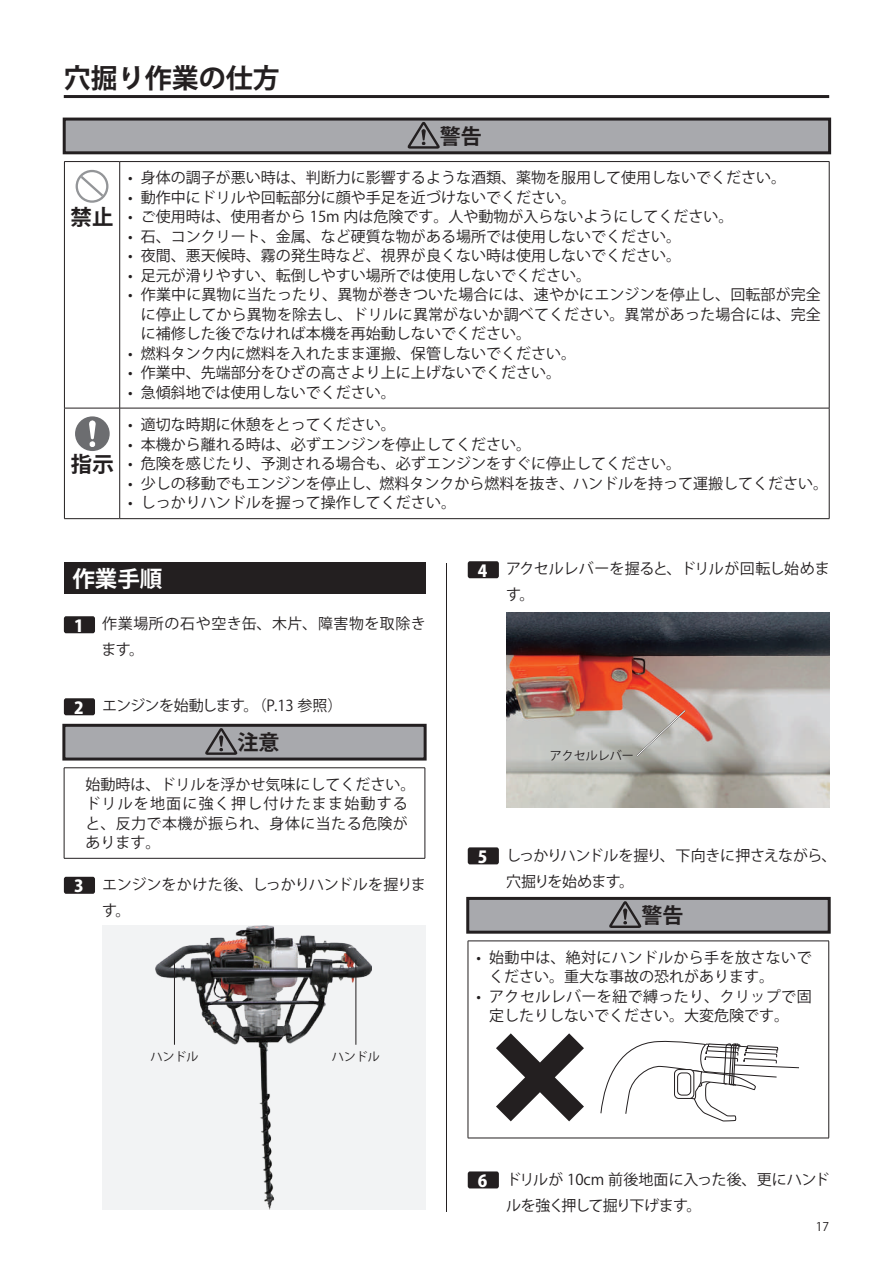
<style>
.page{position:relative;width:893px;height:1263px;background:#fff}
.page>*{position:absolute;margin:0;border:0;box-sizing:border-box;transform-origin:0 0}
.t1{font:700 27px "Koz Go Pro";color:#231f20}
.t2{font:700 22.5px "Koz Go Pro";color:#fff}
.t3{font:700 21.45px "Koz Go Pr 6 N";color:#231f20}
.t4{font:700 21px "Koz Go Pr 6 N";color:#231f20}
.t5{font:15px/19.5px "Koz Go Pr 6 N";color:#231f20}
.t6{font:15px/19.5px "Koz Go Pr 6 N";letter-spacing:.025em;color:#231f20}
.t7{font:15px/19.5px "Koz Go Pr 6 N";letter-spacing:.03em;color:#231f20}
.t8{font:15px/26px "Koz Go Pr 6 N";letter-spacing:-.02em;color:#231f20}
.t9{font:15px/26px "Koz Go Pr 6 N";letter-spacing:-.03em;color:#231f20}
.t10{font:15px/26px "Koz Go Pr 6 N";letter-spacing:.04em;color:#231f20}
.t11{font:15px "Koz Go Pr 6 N";letter-spacing:-.04em;color:#231f20}
.t12{font:12px "Koz Go Pr 6 N";color:#231f20}
.t13{font:12px "Koz Go Pro";color:#231f20}
.s1{font-family:"Koz Go Pro";font-weight:800;font-size:16.5px;color:#fff}
</style>
<div class="page">
<hr style="left:446px;top:119px;width:1px;height:1093px;background:#231f20">
<hr style="left:64px;top:95px;width:765px;height:3px;background:#231f20">
<div style="left:64px;top:119px;width:766px;height:444px;background:#fff"></div>
<div style="left:64px;top:119px;width:766px;height:34px;background:#a8a9ad"></div>
<div style="left:63px;top:118px;width:768px;height:36px;border:3px solid #231f20"></div>
<svg style="left:408px;top:122px;width:32px;height:27px"></svg>
<hr style="left:64px;top:161px;width:56px;height:1px;background:#231f20">
<hr style="left:64px;top:162px;width:1px;height:246px;background:#231f20">
<hr style="left:120px;top:161px;width:709px;height:1px;background:#231f20">
<hr style="left:829px;top:162px;width:1px;height:246px;background:#231f20">
<hr style="left:64px;top:408px;width:1px;height:110px;background:#231f20">
<hr style="left:829px;top:408px;width:1px;height:110px;background:#231f20">
<hr style="left:64px;top:518px;width:56px;height:1px;background:#231f20">
<hr style="left:120px;top:518px;width:709px;height:1px;background:#231f20">
<hr style="left:119px;top:162px;width:1px;height:246px;background:#231f20">
<hr style="left:64px;top:408px;width:56px;height:1px;background:#231f20">
<hr style="left:120px;top:408px;width:709px;height:1px;background:#231f20">
<hr style="left:119px;top:408px;width:1px;height:110px;background:#231f20">
<svg style="left:76px;top:170px;width:32px;height:33px"></svg>
<div style="left:75px;top:416px;width:35px;height:35px;background:#6c6d70;border-radius:50%"></div>
<svg style="left:89px;top:420px;width:7px;height:27px"></svg>
<div style="left:64px;top:563px;width:361px;height:31px;background:#231f20"></div>
<div style="left:64px;top:725px;width:361px;height:34px;background:#a8a9ad"></div>
<div style="left:62px;top:724px;width:365px;height:36px;border:3px solid #231f20"></div>
<div style="left:64px;top:616px;width:31px;height:17px;background:#231f20;border-radius:2px"></div>
<div style="left:64px;top:698px;width:31px;height:17px;background:#231f20;border-radius:2px"></div>
<svg style="left:205px;top:728px;width:32px;height:27px"></svg>
<hr style="left:64px;top:767px;width:361px;height:1px;background:#231f20">
<hr style="left:64px;top:768px;width:1px;height:90px;background:#231f20">
<hr style="left:425px;top:768px;width:1px;height:90px;background:#231f20">
<hr style="left:64px;top:858px;width:361px;height:1px;background:#231f20">
<div style="left:64px;top:877px;width:31px;height:17px;background:#231f20;border-radius:2px"></div>
<div style="left:102px;top:926px;width:323px;height:284px;background:#f2f3f4"></div>
<img style="left:156px;top:926px;width:215px;height:284px">
<hr style="left:174px;top:960px;width:1px;height:85px;background:#231f20">
<hr style="left:356px;top:960px;width:1px;height:85px;background:#231f20">
<div style="left:468px;top:898px;width:361px;height:34px;background:#a8a9ad"></div>
<div style="left:466px;top:897px;width:365px;height:37px;border:3px solid #231f20"></div>
<div style="left:468px;top:561px;width:31px;height:17px;background:#231f20;border-radius:2px"></div>
<img style="left:506px;top:612px;width:323px;height:196px">
<svg style="left:635px;top:708px;width:52px;height:50px"></svg>
<div style="left:468px;top:847px;width:31px;height:17px;background:#231f20;border-radius:2px"></div>
<svg style="left:609px;top:901px;width:32px;height:27px"></svg>
<hr style="left:468px;top:941px;width:361px;height:1px;background:#231f20">
<hr style="left:468px;top:941px;width:1px;height:197px;background:#231f20">
<hr style="left:828px;top:941px;width:1px;height:197px;background:#231f20">
<hr style="left:468px;top:1138px;width:361px;height:1px;background:#231f20">
<svg style="left:600px;top:1040px;width:199px;height:82px"></svg>
<svg style="left:496px;top:1033px;width:88px;height:88px"></svg>
<div style="left:468px;top:1171px;width:31px;height:17px;background:#231f20;border-radius:2px"></div>
<h1 class="t1" style="left:64px;top:60px;width:217px">穴掘り作業の仕方</h1>
<h3 class="t4" style="left:440px;top:124px;width:43px">警告</h3>
<h3 class="t3" style="left:71px;top:205px;width:44px">禁止</h3>
<h3 class="t3" style="left:71px;top:452px;width:44px">指示</h3>
<p class="t5" style="left:128px;top:168px;width:659px">• 身体の調子が悪い時は、判断力に影響するような酒類、薬物を服用して使用しないでください。</p>
<p class="t5" style="left:128px;top:188px;width:449px">• 動作中にドリルや回転部分に顔や手足を近づけないでください。</p>
<p class="t5" style="left:128px;top:207px;width:607px">• ご使用時は、使用者から 15m 内は危険です。人や動物が入らないようにしてください。</p>
<p class="t5" style="left:128px;top:227px;width:554px">• 石、コンクリート、金属、など硬質な物がある場所では使用しないでください。</p>
<p class="t5" style="left:128px;top:246px;width:554px">• 夜間、悪天候時、霧の発生時など、視界が良くない時は使用しないでください。</p>
<p class="t5" style="left:128px;top:266px;width:464px">• 足元が滑りやすい、転倒しやすい場所では使用しないでください。</p>
<p class="t5" style="left:141px;top:285px;width:681px;text-align:justify;text-indent:-13px">• 作業中に異物に当たったり、異物が巻きついた場合には、速やかにエンジンを停止し、回転部が完全に停止してから異物を除去し、ドリルに異常がないか調べてください。異常があった場合には、完全に補修した後でなければ本機を再始動しないでください。</p>
<p class="t5" style="left:128px;top:344px;width:449px">• 燃料タンク内に燃料を入れたまま運搬、保管しないでください。</p>
<p class="t5" style="left:128px;top:363px;width:434px">• 作業中、先端部分をひざの高さより上に上げないでください。</p>
<p class="t5" style="left:128px;top:383px;width:269px">• 急傾斜地では使用しないでください。</p>
<p class="t5" style="left:128px;top:415px;width:269px">• 適切な時期に休憩をとってください。</p>
<p class="t5" style="left:128px;top:435px;width:404px">• 本機から離れる時は、必ずエンジンを停止してください。</p>
<p class="t5" style="left:128px;top:454px;width:554px">• 危険を感じたり、予測される場合も、必ずエンジンをすぐに停止してください。</p>
<p class="t5" style="left:128px;top:474px;width:701px">• 少しの移動でもエンジンを停止し、燃料タンクから燃料を抜き、ハンドルを持って運搬してください。</p>
<p class="t5" style="left:128px;top:493px;width:329px">• しっかりハンドルを握って操作してください。</p>
<h2 class="t2" style="left:72px;top:564px;width:92px">作業手順</h2>
<p class="t10" style="left:102px;top:611px;width:326px;text-indent:-27px"><span class="s1">1</span> 作業場所の石や空き缶、木片、障害物を取除きます。</p>
<p class="t11" style="left:74px;top:697px;width:270px"><span class="s1">2</span> エンジンを始動します。（P.13 参照）</p>
<h3 class="t4" style="left:237px;top:730px;width:43px">注意</h3>
<p class="t7" style="left:85px;top:774px;width:331px">始動時は、ドリルを浮かせ気味にしてください。ドリルを地面に強く押し付けたまま始動すると、反力で本機が振られ、身体に当たる危険があります。</p>
<p class="t5" style="left:102px;top:872px;width:325px;line-height:26px;text-indent:-28px"><span class="s1">3</span> エンジンをかけた後、しっかりハンドルを握ります。</p>
<p class="t12" style="left:150px;top:1050px;width:49px">ハンドル</p>
<p class="t12" style="left:332px;top:1050px;width:49px">ハンドル</p>
<p class="t5" style="left:506px;top:556px;width:325px;line-height:26px;text-indent:-28px"><span class="s1">4</span> アクセルレバーを握ると、ドリルが回転し始めます。</p>
<p class="t12" style="left:550px;top:749px;width:85px">アクセルレバー</p>
<p class="t9" style="left:506px;top:842px;width:332px;text-indent:-28px"><span class="s1">5</span> しっかりハンドルを握り、下向きに押さえながら、穴掘りを始めます。</p>
<h3 class="t4" style="left:641px;top:903px;width:43px">警告</h3>
<p class="t6" style="left:489px;top:948px;width:324px;text-indent:-13px">• 始動中は、絶対にハンドルから手を放さないでください。重大な事故の恐れがあります。</p>
<p class="t6" style="left:489px;top:987px;width:324px;text-indent:-13px">• アクセルレバーを紐で縛ったり、クリップで固定したりしないでください。大変危険です。</p>
<p class="t8" style="left:506px;top:1166px;width:325px;text-indent:-28px"><span class="s1">6</span> ドリルが 10cm 前後地面に入った後、更にハンドルを強く押して掘り下げます。</p>
<p class="t13" style="left:816px;top:1219px;width:15px">17</p>
</div>
